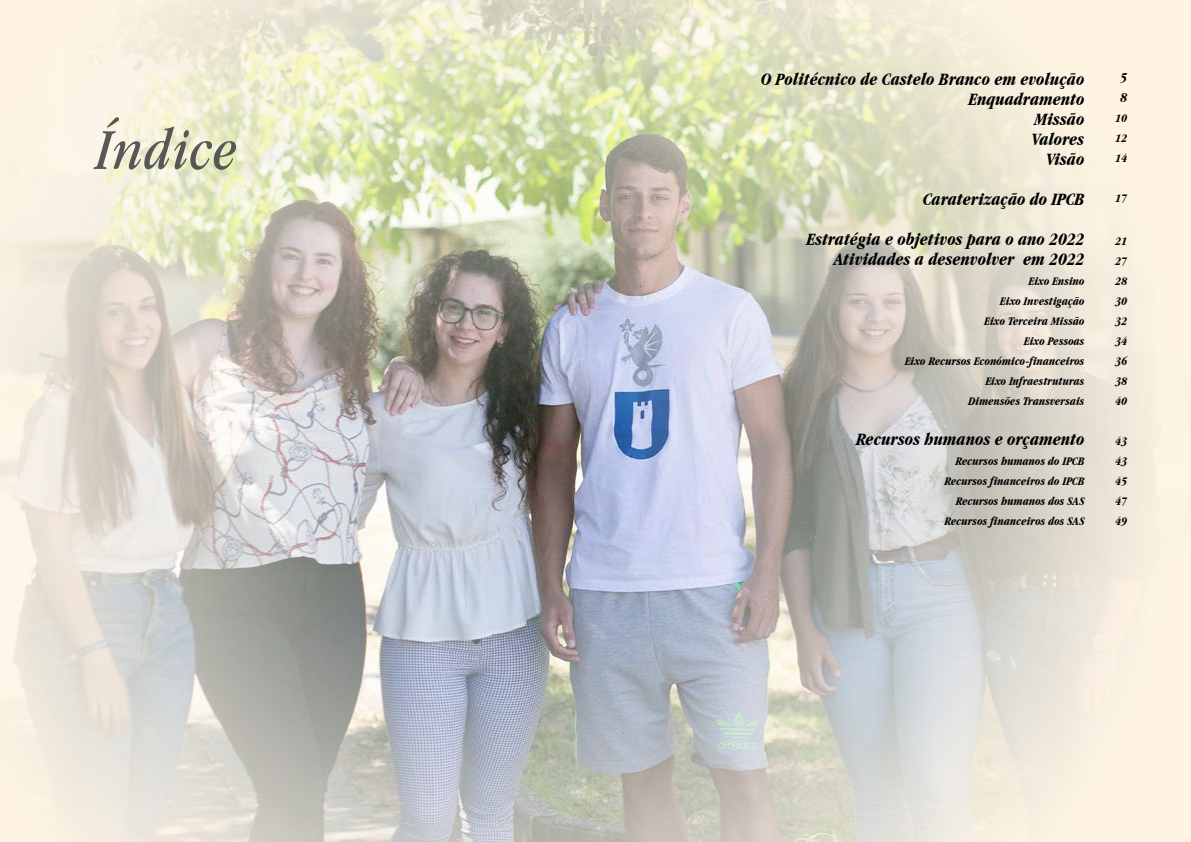
<style>
.page{position:relative;width:1191px;height:842px;background:#fff}
.page>*{position:absolute;margin:0;border:0;box-sizing:border-box;transform-origin:0 0}
.t1{font:italic condensed 60px "Garamond IT Cby BT";letter-spacing:.025em;color:#575756}
.t2{font:italic 700 condensed 18px/20px "Garamond IT Cby BT";color:#000;text-align:right}
.t3{font:italic 700 condensed 14px/20px "Garamond IT Cby BT";color:#000}
.t4{font:italic 700 condensed 12px/20px "Garamond IT Cby BT";color:#000;text-align:justify}
</style>
<div class="page">
<img style="left:0;top:0;width:1191px;height:842px">
<h1 class="t1" style="left:96px;top:115px;width:142px">Índice</h1>
<h2 class="t2" style="left:761px;top:68px;width:325px">O Politécnico de Castelo Branco em evolução<br>Enquadramento<br>Missão<br>Valores<br>Visão</h2>
<h2 class="t2" style="left:923px;top:188px;width:163px">Caraterização do IPCB</h2>
<h2 class="t2" style="left:807px;top:228px;width:279px">Estratégia e objetivos para o ano 2022<br>Atividades a desenvolver em 2022</h2>
<p class="t4" style="left:905px;top:270px;width:181px;text-align:right">Eixo Ensino<br>Eixo Investigação<br>Eixo Terceira Missão<br>Eixo Pessoas<br>Eixo Recursos Económico-financeiros<br>Eixo Infraestruturas<br>Dimensões Transversais</p>
<h2 class="t2" style="left:856px;top:428px;width:230px">Recursos humanos e orçamento</h2>
<p class="t4" style="left:944px;top:450px;width:141px;text-align:right">Recursos humanos do IPCB<br>Recursos financeiros do IPCB<br>Recursos humanos dos SAS<br>Recursos financeiros dos SAS</p>
<p class="t3" style="left:1120px;top:67px;width:8px">5<br>8</p>
<p class="t4" style="left:1115px;top:107px;width:13px">10<br>12<br>14</p>
<p class="t4" style="left:1115px;top:187px;width:13px">17</p>
<p class="t4" style="left:1115px;top:230px;width:13px">21<br>27<br>28<br>30<br>32<br>34<br>36<br>38<br>40</p>
<p class="t4" style="left:1115px;top:430px;width:13px">43<br>43<br>45<br>47<br>49</p>
</div>
